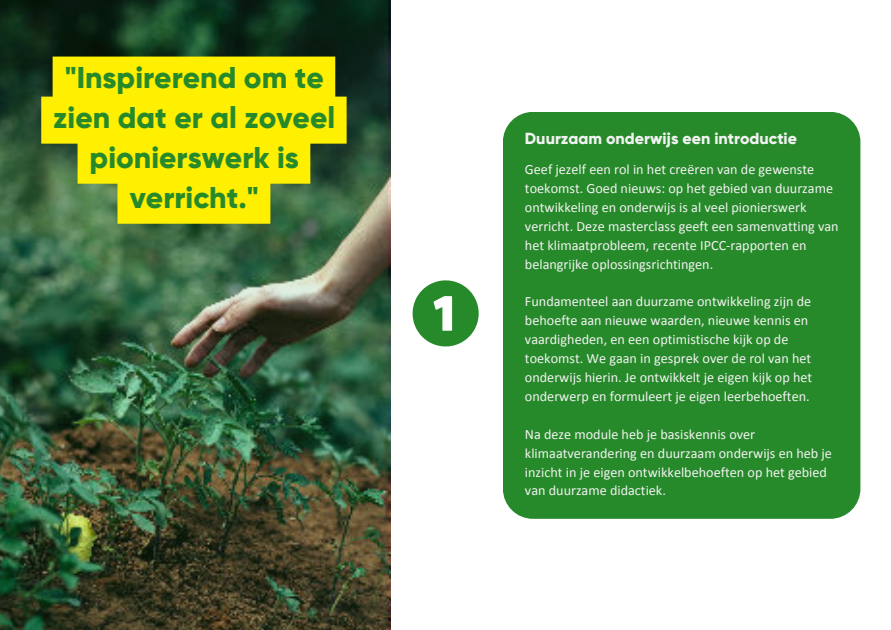
<style>
.page{position:relative;width:891px;height:630px;background:#fff}
.page>*{position:absolute;margin:0;border:0;box-sizing:border-box;transform-origin:0 0}
.t1{font:800 30px/40px "Gilroy";color:#278a2a;text-align:center}
.t2{font:800 16px "Gilroy";color:#f2f2f2}
.t3{font:14px/18.8px "Calibri";color:#f2f2f2}
</style>
<div class="page">
<div style="left:503px;top:112px;width:357px;height:407px;background:#278a2a;border-radius:30px"></div>
<svg style="left:413px;top:280px;width:66px;height:66px"></svg>
<img style="left:0;top:0;width:387px;height:630px">
<svg style="left:41px;top:57px;width:306px;height:167px;background:#d9d40d"></svg>
<h1 class="t1" style="left:53px;top:57px;width:284px">"Inspirerend om te zien dat er al zoveel pionierswerk is verricht."</h1>
<p class="t2" style="left:525px;top:129px;width:274px">Duurzaam onderwijs een introductie</p>
<p class="t3" style="left:525px;top:159px;width:315px">Geef jezelf een rol in het creëren van de gewenste toekomst. Goed nieuws: op het gebied van duurzame ontwikkeling en onderwijs is al veel pionierswerk verricht. Deze masterclass geeft een samenvatting van het klimaatprobleem, recente IPCC-rapporten en belangrijke oplossingsrichtingen.</p>
<p class="t3" style="left:525px;top:292px;width:289px">Fundamenteel aan duurzame ontwikkeling zijn de behoefte aan nieuwe waarden, nieuwe kennis en vaardigheden, en een optimistische kijk op de toekomst. We gaan in gesprek over de rol van het onderwijs hierin. Je ontwikkelt je eigen kijk op het onderwerp en formuleert je eigen leerbehoeften.</p>
<p class="t3" style="left:525px;top:424px;width:309px">Na deze module heb je basiskennis over klimaatverandering en duurzaam onderwijs en heb je inzicht in je eigen ontwikkelbehoeften op het gebied van duurzame didactiek.</p>
</div>
